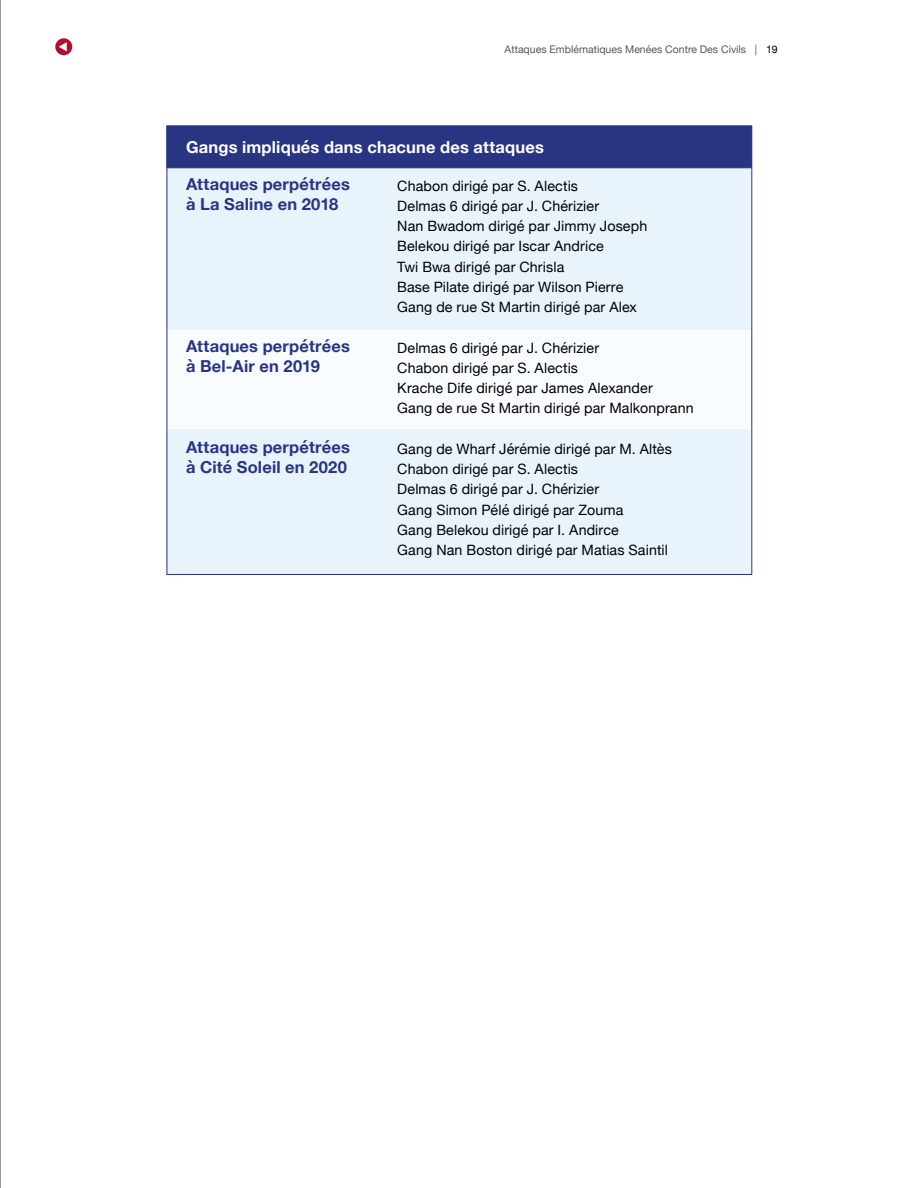
<style>
.page{position:relative;width:918px;height:1188px;background:#fff}
.page>*{position:absolute;margin:0;border:0;box-sizing:border-box;transform-origin:0 0}
.t1{font:700 16.5px "Helvetica Neue";letter-spacing:.01em;color:#283583}
.t2{font:700 16.5px "Helvetica Neue";letter-spacing:.01em;color:#fff}
.t3{font:14.25px "Helvetica Neue";letter-spacing:.01em;color:#000}
.t4{font:10.5px "Helvetica Neue";color:#575756}
.s1{color:#000}
</style>
<div class="page">
<div style="left:166px;top:126px;width:585px;height:448px;background:#e9f3fc"></div>
<div style="left:167px;top:330px;width:585px;height:98px;background:#f9fcfe"></div>
<div style="left:167px;top:126px;width:585px;height:42px;background:#283583;border:1px solid #283583"></div>
<div style="left:55px;top:38px;width:17px;height:17px;background:#b10e35;border-radius:50%"></div>
<svg style="left:59px;top:42px;width:8px;height:9px"></svg>
<hr style="left:0;top:0;width:1px;height:1188px;background:#706f6f">
<p class="t4" style="left:505px;top:41px;width:275px">Attaques Emblématiques Menées Contre Des Civils | <span class="s1">19</span></p>
<p class="t2" style="left:186px;top:134px;width:359px">Gangs impliqués dans chacune des attaques</p>
<p class="t1" style="left:186px;top:171px;width:165px">Attaques perpétrées</p>
<p class="t1" style="left:186px;top:191px;width:154px">à La Saline en 2018</p>
<p class="t3" style="left:397px;top:175px;width:182px">Chabon dirigé par S. Alectis</p>
<p class="t3" style="left:397px;top:196px;width:203px">Delmas 6 dirigé par J. Chérizier</p>
<p class="t3" style="left:397px;top:216px;width:252px">Nan Bwadom dirigé par Jimmy Joseph</p>
<p class="t3" style="left:397px;top:236px;width:208px">Belekou dirigé par Iscar Andrice</p>
<p class="t3" style="left:397px;top:256px;width:169px">Twi Bwa dirigé par Chrisla</p>
<p class="t3" style="left:397px;top:277px;width:228px">Base Pilate dirigé par Wilson Pierre</p>
<p class="t3" style="left:397px;top:297px;width:241px">Gang de rue St Martin dirigé par Alex</p>
<p class="t3" style="left:397px;top:337px;width:203px">Delmas 6 dirigé par J. Chérizier</p>
<p class="t3" style="left:397px;top:358px;width:182px">Chabon dirigé par S. Alectis</p>
<p class="t3" style="left:397px;top:378px;width:257px">Krache Dife dirigé par James Alexander</p>
<p class="t3" style="left:397px;top:398px;width:298px">Gang de rue St Martin dirigé par Malkonprann</p>
<p class="t3" style="left:397px;top:439px;width:276px">Gang de Wharf Jérémie dirigé par M. Altès</p>
<p class="t3" style="left:397px;top:459px;width:182px">Chabon dirigé par S. Alectis</p>
<p class="t3" style="left:397px;top:479px;width:203px">Delmas 6 dirigé par J. Chérizier</p>
<p class="t3" style="left:397px;top:499px;width:228px">Gang Simon Pélé dirigé par Zouma</p>
<p class="t3" style="left:397px;top:520px;width:223px">Gang Belekou dirigé par I. Andirce</p>
<p class="t3" style="left:397px;top:540px;width:272px">Gang Nan Boston dirigé par Matias Saintil</p>
<p class="t1" style="left:186px;top:333px;width:165px">Attaques perpétrées</p>
<p class="t1" style="left:186px;top:353px;width:135px">à Bel-Air en 2019</p>
<p class="t1" style="left:186px;top:434px;width:165px">Attaques perpétrées</p>
<p class="t1" style="left:186px;top:454px;width:162px">à Cité Soleil en 2020</p>
</div>
